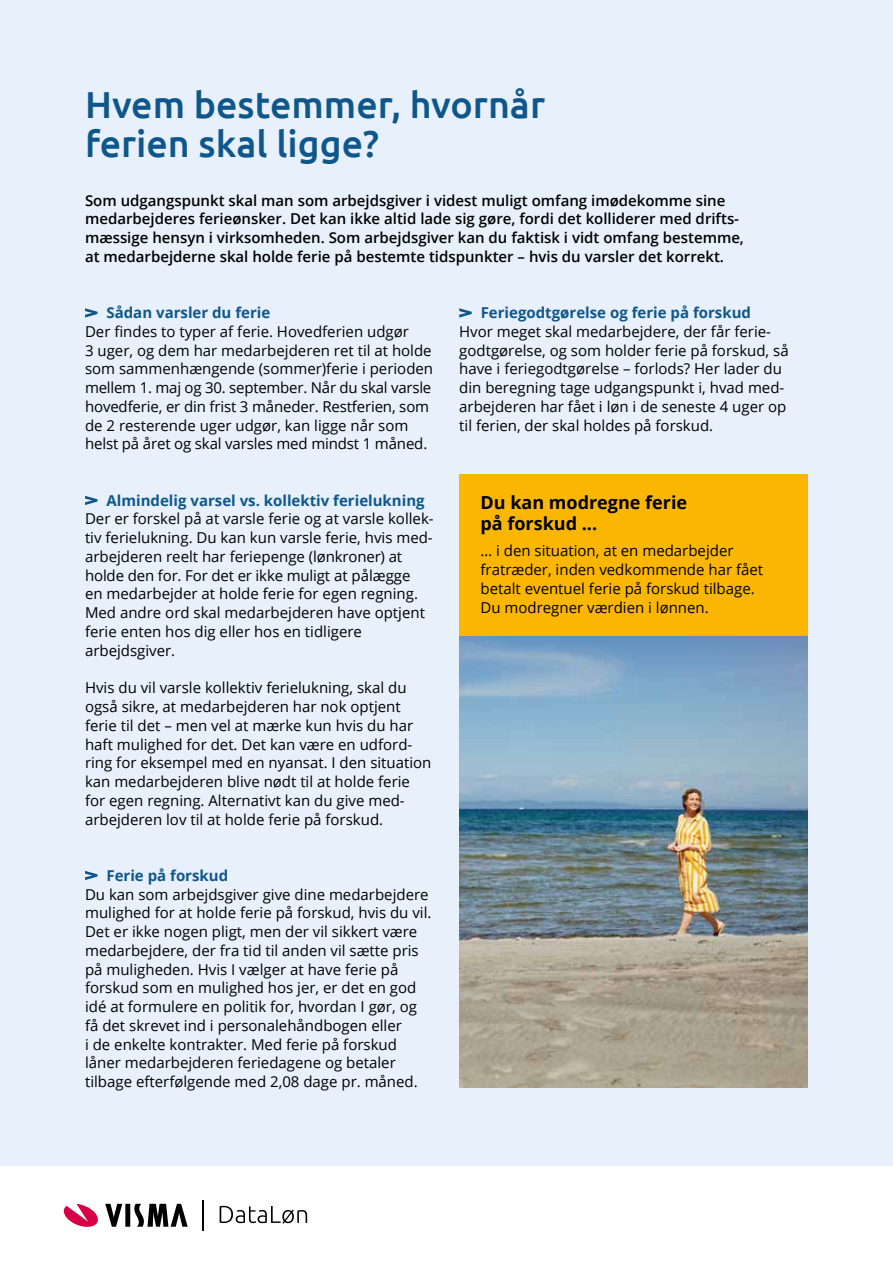
<style>
.page{position:relative;width:893px;height:1263px;background:#fff}
.page>*{position:absolute;margin:0;border:0;box-sizing:border-box;transform-origin:0 0}
.t1{font:500 37.5px/39px "Ubuntu";color:#0f578b}
.t2{font:700 18px/21px "Open Sans";color:#000}
.t3{font:15px/18.8px "Open Sans";color:#000}
.t4{font:600 15px/18.8px "Open Sans";color:#000}
.t5{font:700 15px "Open Sans";color:#0f578b}
</style>
<div class="page">
<div style="left:0;top:0;width:893px;height:1165px;background:#e7f0fb"></div>
<svg style="left:85px;top:308px;width:12px;height:10px"></svg>
<svg style="left:85px;top:496px;width:12px;height:9px"></svg>
<svg style="left:85px;top:871px;width:12px;height:9px"></svg>
<svg style="left:459px;top:308px;width:13px;height:10px"></svg>
<div style="left:459px;top:474px;width:349px;height:163px;background:#fab600"></div>
<svg style="left:64px;top:1204px;width:124px;height:23px"></svg>
<svg style="left:220px;top:1206px;width:87px;height:18px"></svg>
<hr style="left:203px;top:1200px;width:1px;height:30px;background:#000">
<img style="left:459px;top:637px;width:349px;height:450px">
<h1 class="t1" style="left:85px;top:84px;width:462px">Hvem bestemmer, hvornår ferien skal ligge?</h1>
<p class="t4" style="left:85px;top:191px;width:660px">Som udgangspunkt skal man som arbejdsgiver i videst muligt omfang imødekomme sine medarbejderes ferieønsker. Det kan ikke altid lade sig gøre, fordi det kolliderer med drifts&shy;mæssige hensyn i virksomheden. Som arbejdsgiver kan du faktisk i vidt omfang bestemme, at medarbejderne skal holde ferie på bestemte tidspunkter – hvis du varsler det korrekt.</p>
<p class="t5" style="left:106px;top:302px;width:165px">Sådan varsler du ferie</p>
<p class="t3" style="left:85px;top:322px;width:350px">Der findes to typer af ferie. Hovedferien udgør<br>3 uger, og dem har medarbejderen ret til at holde som sammenhængende (sommer)ferie i perioden mellem 1. maj og 30. september. Når du skal varsle hovedferie, er din frist 3 måneder. Restferien, som de 2 resterende uger udgør, kan ligge når som helst på året og skal varsles med mindst 1 måned.</p>
<p class="t5" style="left:106px;top:490px;width:320px">Almindelig varsel vs. kollektiv ferielukning</p>
<p class="t3" style="left:85px;top:509px;width:350px">Der er forskel på at varsle ferie og at varsle kollek&shy;tiv ferielukning. Du kan kun varsle ferie, hvis med&shy;arbejderen reelt har feriepenge (lønkroner) at holde den for. For det er ikke muligt at pålægge<br>en medarbejder at holde ferie for egen regning.<br>Med andre ord skal medarbejderen have optjent ferie enten hos dig eller hos en tidligere arbejdsgiver.</p>
<p class="t3" style="left:85px;top:678px;width:348px">Hvis du vil varsle kollektiv ferielukning, skal du også sikre, at medarbejderen har nok optjent ferie til det – men vel at mærke kun hvis du har haft mulighed for det. Det kan være en udford&shy;ring for eksempel med en nyansat. I den situation kan medarbejderen blive nødt til at holde ferie for egen regning. Alternativt kan du give med&shy;arbejderen lov til at holde ferie på forskud.</p>
<p class="t5" style="left:106px;top:865px;width:123px">Ferie på forskud</p>
<p class="t3" style="left:85px;top:884px;width:348px">Du kan som arbejdsgiver give dine medarbejdere mulighed for at holde ferie på forskud, hvis du vil.<br>Det er ikke nogen pligt, men der vil sikkert være medarbejdere, der fra tid til anden vil sætte pris på muligheden. Hvis I vælger at have ferie på forskud som en mulighed hos jer, er det en god idé at formulere en politik for, hvordan I gør, og få det skrevet ind i personalehåndbogen eller<br>i de enkelte kontrakter. Med ferie på forskud låner medarbejderen feriedagene og betaler tilbage efterfølgende med 2,08 dage pr. måned.</p>
<p class="t5" style="left:481px;top:302px;width:272px">Feriegodtgørelse og ferie på forskud</p>
<p class="t3" style="left:459px;top:322px;width:331px">Hvor meget skal medarbejdere, der får ferie&shy;godtgørelse, og som holder ferie på forskud, så have i feriegodtgørelse – forlods? Her lader du din beregning tage udgangspunkt i, hvad med&shy;arbejderen har fået i løn i de seneste 4 uger op til ferien, der skal holdes på forskud.</p>
<p class="t2" style="left:480px;top:492px;width:208px">Du kan modregne ferie på forskud ...</p>
<p class="t3" style="left:480px;top:541px;width:284px">… i den situation, at en medarbejder fratræder, inden vedkommende har fået betalt eventuel ferie på forskud tilbage.<br>Du modregner værdien i lønnen.</p>
</div>
